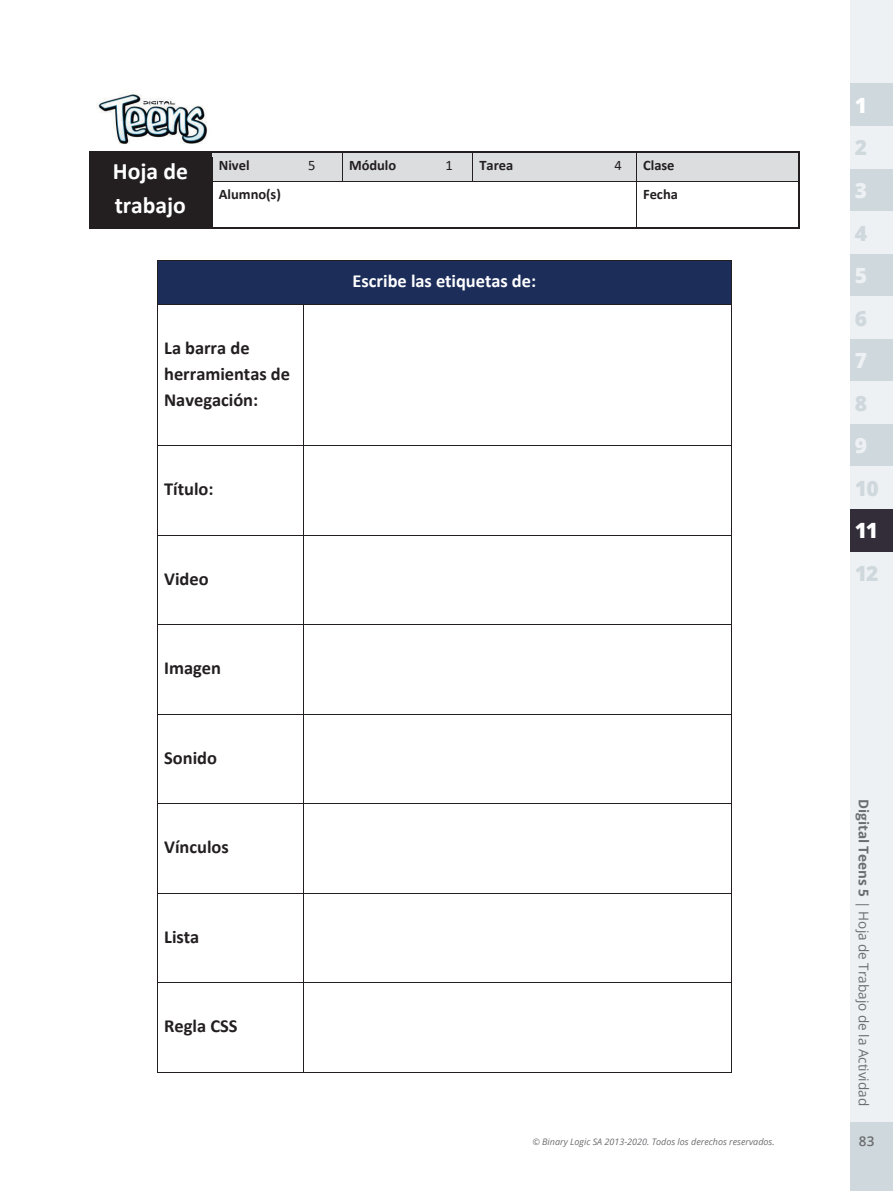
<style>
.page{position:relative;width:893px;height:1191px;background:#fff}
.page>*{position:absolute;margin:0;border:0;box-sizing:border-box;transform-origin:0 0}
.t1{font:700 23.7px/33.3px "Calibri";color:#fff}
.t2{font:800 21px "Open Sans";color:#cfd8dd}
.t3{font:800 21px "Open Sans";color:#edf1f3}
.t4{font:800 21px "Open Sans";color:#fff}
.t5{font:700 18.45px/25.8px "Calibri";color:#231f20}
.t6{font:700 18.45px "Calibri";color:#fff}
.t7{font:700 14.55px "Calibri";color:#231f20}
.t8{font:14.55px "Calibri";color:#231f20}
.t9{font:13.5px "Open Sans";color:#6c6d70}
.t10{font:600 13.5px "Open Sans";color:#6c6d70}
.t11{font:italic 9px "Open Sans";color:#6c6d70}
.s1{font-weight:700}
</style>
<div class="page">
<div style="left:850px;top:0;width:43px;height:1191px;background:#edf1f3"></div>
<div style="left:850px;top:84px;width:43px;height:42px;background:#cfd8dd"></div>
<div style="left:850px;top:254px;width:43px;height:42px;background:#cfd8dd"></div>
<div style="left:850px;top:424px;width:43px;height:42px;background:#cfd8dd"></div>
<div style="left:850px;top:169px;width:43px;height:42px;background:#cfd8dd"></div>
<div style="left:850px;top:339px;width:43px;height:42px;background:#cfd8dd"></div>
<div style="left:850px;top:1123px;width:43px;height:68px;background:#cfd8dd"></div>
<div style="left:89px;top:153px;width:122px;height:74px;background:#231f20"></div>
<div style="left:212px;top:153px;width:49px;height:28px;background:#dcdddf"></div>
<div style="left:261px;top:153px;width:81px;height:28px;background:#dcdddf"></div>
<div style="left:342px;top:153px;width:72px;height:28px;background:#dcdddf"></div>
<div style="left:414px;top:153px;width:58px;height:28px;background:#dcdddf"></div>
<div style="left:472px;top:153px;width:61px;height:28px;background:#dcdddf"></div>
<div style="left:533px;top:153px;width:103px;height:28px;background:#dcdddf"></div>
<div style="left:636px;top:153px;width:163px;height:28px;background:#dcdddf"></div>
<hr style="left:89px;top:152px;width:122px;height:1px;background:#231f20">
<hr style="left:214px;top:152px;width:47px;height:1px;background:#231f20">
<hr style="left:262px;top:152px;width:80px;height:1px;background:#231f20">
<hr style="left:343px;top:152px;width:72px;height:1px;background:#231f20">
<hr style="left:416px;top:152px;width:56px;height:1px;background:#231f20">
<hr style="left:473px;top:152px;width:60px;height:1px;background:#231f20">
<hr style="left:534px;top:152px;width:102px;height:1px;background:#231f20">
<hr style="left:637px;top:152px;width:162px;height:1px;background:#231f20">
<svg style="left:211px;top:152px;width:3px;height:34px"></svg>
<hr style="left:212px;top:181px;width:49px;height:1px;background:#231f20">
<hr style="left:261px;top:181px;width:81px;height:1px;background:#231f20">
<svg style="left:342px;top:152px;width:1px;height:29px"></svg>
<hr style="left:342px;top:181px;width:73px;height:1px;background:#231f20">
<hr style="left:415px;top:181px;width:57px;height:1px;background:#231f20">
<svg style="left:472px;top:152px;width:1px;height:30px"></svg>
<hr style="left:473px;top:181px;width:60px;height:1px;background:#231f20">
<hr style="left:534px;top:181px;width:102px;height:1px;background:#231f20">
<svg style="left:636px;top:152px;width:1px;height:34px"></svg>
<hr style="left:636px;top:181px;width:49px;height:1px;background:#231f20">
<hr style="left:686px;top:181px;width:113px;height:1px;background:#231f20">
<svg style="left:799px;top:152px;width:1px;height:34px"></svg>
<hr style="left:89px;top:227px;width:122px;height:1px;background:#231f20">
<hr style="left:211px;top:186px;width:1px;height:41px;background:#231f20">
<hr style="left:212px;top:227px;width:424px;height:1px;background:#231f20">
<hr style="left:636px;top:186px;width:1px;height:41px;background:#231f20">
<hr style="left:637px;top:227px;width:48px;height:1px;background:#231f20">
<hr style="left:686px;top:227px;width:113px;height:1px;background:#231f20">
<hr style="left:799px;top:186px;width:1px;height:41px;background:#231f20">
<img style="left:97px;top:93px;width:111px;height:52px">
<div style="left:157px;top:261px;width:574px;height:43px;background:#1c2d5a"></div>
<hr style="left:157px;top:260px;width:574px;height:1px;background:#231f20">
<hr style="left:157px;top:261px;width:1px;height:43px;background:#231f20">
<hr style="left:731px;top:261px;width:1px;height:43px;background:#231f20">
<hr style="left:157px;top:304px;width:146px;height:1px;background:#231f20">
<hr style="left:304px;top:304px;width:427px;height:1px;background:#231f20">
<hr style="left:157px;top:305px;width:1px;height:140px;background:#231f20">
<hr style="left:303px;top:305px;width:1px;height:140px;background:#231f20">
<hr style="left:731px;top:305px;width:1px;height:140px;background:#231f20">
<hr style="left:157px;top:445px;width:146px;height:1px;background:#231f20">
<hr style="left:304px;top:445px;width:427px;height:1px;background:#231f20">
<hr style="left:157px;top:446px;width:1px;height:89px;background:#231f20">
<hr style="left:303px;top:446px;width:1px;height:89px;background:#231f20">
<hr style="left:731px;top:446px;width:1px;height:89px;background:#231f20">
<hr style="left:157px;top:535px;width:146px;height:1px;background:#231f20">
<hr style="left:304px;top:535px;width:427px;height:1px;background:#231f20">
<hr style="left:157px;top:535px;width:1px;height:89px;background:#231f20">
<hr style="left:303px;top:535px;width:1px;height:89px;background:#231f20">
<hr style="left:731px;top:535px;width:1px;height:89px;background:#231f20">
<hr style="left:157px;top:624px;width:146px;height:1px;background:#231f20">
<hr style="left:304px;top:624px;width:427px;height:1px;background:#231f20">
<hr style="left:157px;top:625px;width:1px;height:89px;background:#231f20">
<hr style="left:303px;top:625px;width:1px;height:89px;background:#231f20">
<hr style="left:731px;top:625px;width:1px;height:89px;background:#231f20">
<hr style="left:157px;top:714px;width:146px;height:1px;background:#231f20">
<hr style="left:304px;top:714px;width:427px;height:1px;background:#231f20">
<hr style="left:157px;top:714px;width:1px;height:89px;background:#231f20">
<hr style="left:303px;top:714px;width:1px;height:89px;background:#231f20">
<hr style="left:731px;top:714px;width:1px;height:89px;background:#231f20">
<hr style="left:157px;top:803px;width:146px;height:1px;background:#231f20">
<hr style="left:304px;top:803px;width:427px;height:1px;background:#231f20">
<hr style="left:157px;top:804px;width:1px;height:89px;background:#231f20">
<hr style="left:303px;top:804px;width:1px;height:89px;background:#231f20">
<hr style="left:731px;top:804px;width:1px;height:89px;background:#231f20">
<hr style="left:157px;top:893px;width:146px;height:1px;background:#231f20">
<hr style="left:304px;top:893px;width:427px;height:1px;background:#231f20">
<hr style="left:157px;top:893px;width:1px;height:89px;background:#231f20">
<hr style="left:303px;top:893px;width:1px;height:89px;background:#231f20">
<hr style="left:731px;top:893px;width:1px;height:89px;background:#231f20">
<hr style="left:157px;top:982px;width:146px;height:1px;background:#231f20">
<hr style="left:304px;top:982px;width:427px;height:1px;background:#231f20">
<hr style="left:157px;top:983px;width:1px;height:89px;background:#231f20">
<hr style="left:157px;top:1072px;width:146px;height:1px;background:#231f20">
<hr style="left:303px;top:983px;width:1px;height:89px;background:#231f20">
<hr style="left:304px;top:1072px;width:427px;height:1px;background:#231f20">
<hr style="left:731px;top:983px;width:1px;height:89px;background:#231f20">
<div style="left:850px;top:509px;width:43px;height:42px;background:#322d39"></div>
<p class="t4" style="left:855px;top:89px;width:14px">1</p>
<p class="t1" style="left:113px;top:155px;width:77px">Hoja de trabajo</p>
<p class="t7" style="left:219px;top:155px;width:32px">Nivel</p>
<p class="t8" style="left:308px;top:155px;width:9px">5</p>
<p class="t7" style="left:349px;top:155px;width:49px">Módulo</p>
<p class="t8" style="left:445px;top:155px;width:9px">1</p>
<p class="t7" style="left:479px;top:155px;width:35px">Tarea</p>
<p class="t8" style="left:614px;top:155px;width:9px">4</p>
<p class="t7" style="left:643px;top:155px;width:33px">Clase</p>
<p class="t7" style="left:219px;top:184px;width:64px">Alumno(s)</p>
<p class="t7" style="left:643px;top:184px;width:36px">Fecha</p>
<p class="t5" style="left:164px;top:335px;width:127px">La barra de herramientas de<br>Navegación:</p>
<p class="t5" style="left:164px;top:476px;width:51px">Título:</p>
<p class="t5" style="left:164px;top:565px;width:46px">Video</p>
<p class="t5" style="left:164px;top:655px;width:58px">Imagen</p>
<p class="t5" style="left:164px;top:744px;width:54px">Sonido</p>
<p class="t5" style="left:164px;top:834px;width:66px">Vínculos</p>
<p class="t5" style="left:164px;top:923px;width:37px">Lista</p>
<p class="t5" style="left:164px;top:1013px;width:75px">Regla CSS</p>
<p class="t6" style="left:353px;top:268px;width:185px">Escribe las etiquetas de:</p>
<p class="t2" style="left:855px;top:132px;width:14px">2</p>
<p class="t3" style="left:855px;top:174px;width:14px">3</p>
<p class="t2" style="left:855px;top:217px;width:14px">4</p>
<p class="t3" style="left:855px;top:259px;width:14px">5</p>
<p class="t2" style="left:855px;top:302px;width:14px">6</p>
<p class="t3" style="left:855px;top:344px;width:14px">7</p>
<p class="t2" style="left:855px;top:387px;width:14px">8</p>
<p class="t3" style="left:855px;top:429px;width:14px">9</p>
<p class="t2" style="left:855px;top:472px;width:25px">10</p>
<p class="t4" style="left:855px;top:514px;width:25px">11</p>
<p class="t2" style="left:855px;top:557px;width:25px">12</p>
<p class="t9" style="left:873px;top:799px;width:308px;rotate:90deg"><span class="s1">Digital Teens 5</span> | Hoja de Trabajo de la Actividad</p>
<p class="t11" style="left:532px;top:1135px;width:244px">© Binary Logic SA 2013-2020. Todos los derechos reservados.</p>
<p class="t10" style="left:859px;top:1131px;width:17px">83</p>
</div>
